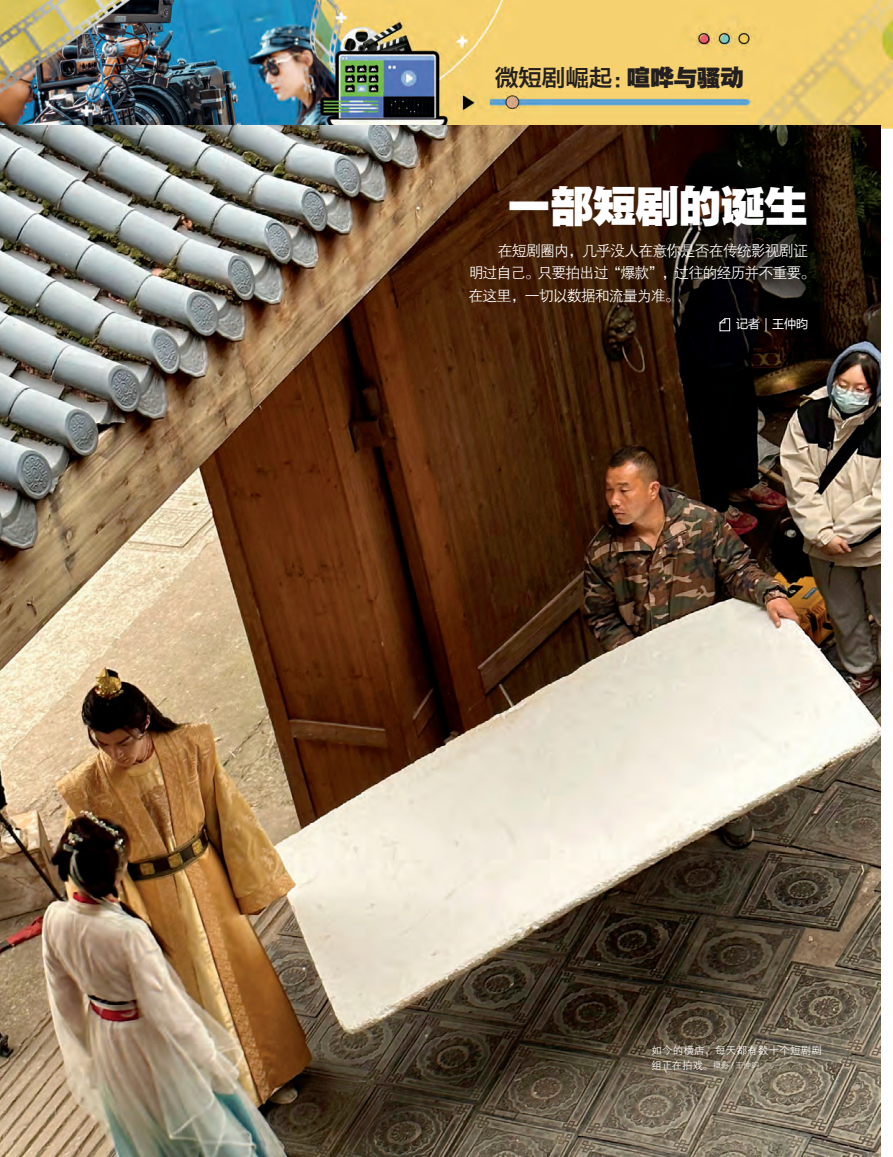
<style>
.page{position:relative;width:893px;height:1157px;background:#fff}
.page>*{position:absolute;margin:0;border:0;box-sizing:border-box;transform-origin:0 0}
.t1{font:45px "FZYDTHJW GB1 0";letter-spacing:-.05em;color:#fff}
.t2{font:24px "FZYDZHJW GB1 0";letter-spacing:-.025em;color:#231f20}
.t3{font:15px/22.5px "FZZDXJW GB1 0";letter-spacing:-.065em;color:#fff}
.t4{font:12px "Microsoft Ya Hei";color:#fff}
.t5{font:10.5px/15px "FZZDXJW GB1 0";letter-spacing:.02em;color:#fff}
.s1{font-family:"FZYDTHJW GB1 0"}
.s2{font-family:"FZXH1 JW GB1 0";font-size:8.25px}
</style>
<div class="page">
<img style="left:0;top:0;width:893px;height:152px">
<img style="left:0;top:125px;width:880px;height:1032px">
<svg style="left:719px;top:318px;width:11px;height:13px"></svg>
<h2 class="t2" style="left:495px;top:65px;width:251px">微短剧崛起：<span class="s1">喧哗与骚动</span></h2>
<p class="t1" style="left:506px;top:181px;width:303px">一部短剧的诞生</p>
<p class="t3" style="left:469px;top:240px;width:348px">　　在短剧圈内，几乎没人在意你是否在传统影视剧证明过自己。只要拍出过“爆款”，过往的经历并不重要。在这里，一切以数据和流量为准。</p>
<p class="t4" style="left:736px;top:316px;width:73px">记者｜王仲昀</p>
<p class="t5" style="left:651px;top:1043px;width:172px">如今的横店，每天都有数十个短剧剧组正在拍戏。<span class="s2">摄影 / 王仲昀</span></p>
</div>
